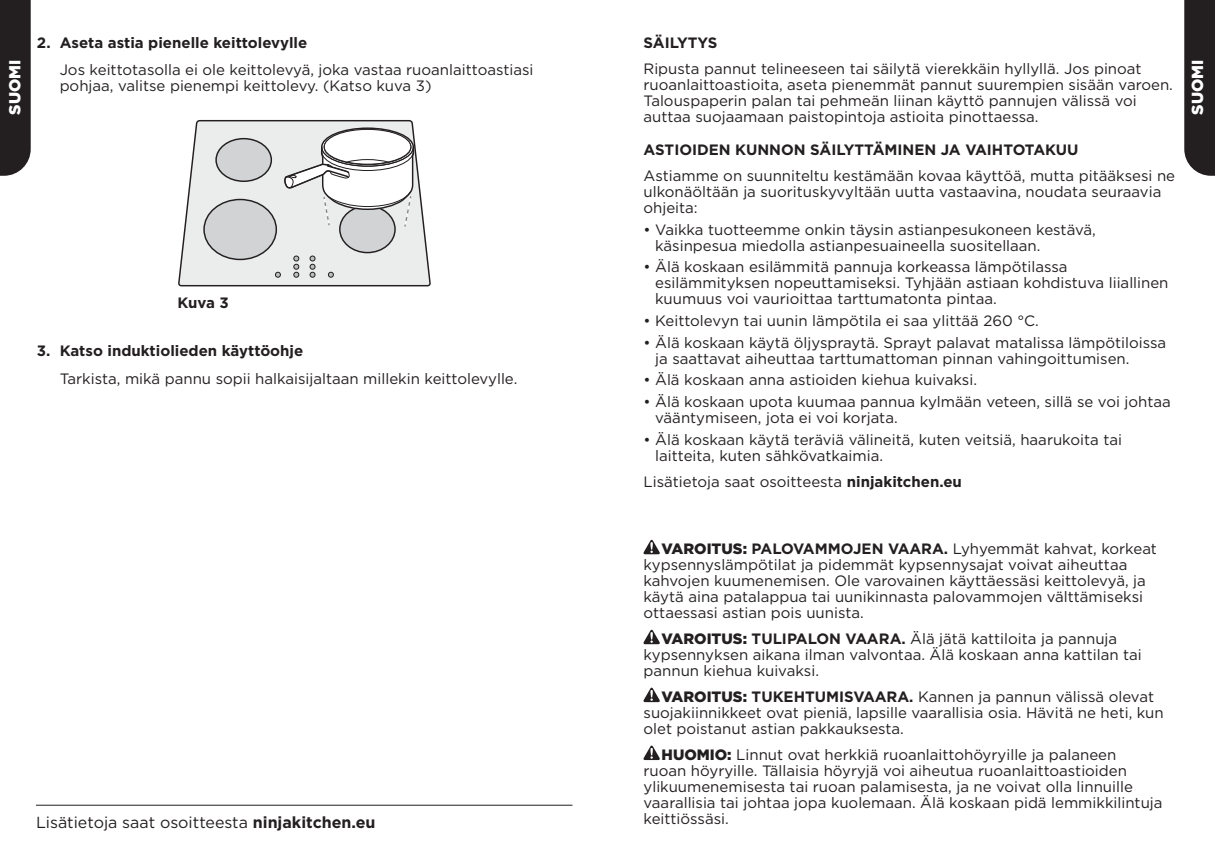
<style>
.page{position:relative;width:1215px;height:864px;background:#fff}
.page>*{position:absolute;margin:0;border:0;box-sizing:border-box;transform-origin:0 0}
.t1{font:16px "Gotham";color:#231f20}
.t2{font:900 16px "Gotham";color:#fff}
.t3{font:15px/16px "Gotham";color:#231f20}
.t4{font:700 15px "Gotham";color:#231f20}
.s1{font-weight:700}
.s2{font-weight:900}
</style>
<div class="page">
<div style="left:1184px;top:0;width:30px;height:176px;background:#231f20"></div>
<div style="left:0;top:0;width:31px;height:176px;background:#231f20"></div>
<svg style="left:178px;top:119px;width:253px;height:168px"></svg>
<svg style="left:179px;top:121px;width:251px;height:165px"></svg>
<hr style="left:36px;top:805px;width:536px;height:1px;background:#231f20">
<svg style="left:643px;top:540px;width:17px;height:14px"></svg>
<svg style="left:643px;top:629px;width:17px;height:15px"></svg>
<svg style="left:643px;top:687px;width:17px;height:15px"></svg>
<svg style="left:643px;top:745px;width:17px;height:15px"></svg>
<p class="t4" style="left:643px;top:34px;width:75px">SÄILYTYS</p>
<p class="t3" style="left:643px;top:61px;width:531px">Ripusta pannut telineeseen tai säilytä vierekkäin hyllyllä. Jos pinoat ruoanlaittoastioita, aseta pienemmät pannut suurempien sisään varoen.<br>Talouspaperin palan tai pehmeän liinan käyttö pannujen välissä voi auttaa suojaamaan paistopintoja astioita pinottaessa.</p>
<p class="t4" style="left:643px;top:141px;width:436px">ASTIOIDEN KUNNON SÄILYTTÄMINEN JA VAIHTOTAKUU</p>
<p class="t3" style="left:643px;top:168px;width:533px">Astiamme on suunniteltu kestämään kovaa käyttöä, mutta pitääksesi ne ulkonäöltään ja suorituskyvyltään uutta vastaavina, noudata seuraavia ohjeita:</p>
<p class="t3" style="left:655px;top:221px;width:442px;text-indent:-12px">• Vaikka tuotteemme onkin täysin astianpesukoneen kestävä, käsinpesua miedolla astianpesuaineella suositellaan.</p>
<p class="t3" style="left:655px;top:259px;width:515px;text-indent:-12px">• Älä koskaan esilämmitä pannuja korkeassa lämpötilassa esilämmityksen nopeuttamiseksi. Tyhjään astiaan kohdistuva liiallinen kuumuus voi vaurioittaa tarttumatonta pintaa.</p>
<p class="t3" style="left:643px;top:313px;width:397px">• Keittolevyn tai uunin lämpötila ei saa ylittää 260 °C.</p>
<p class="t3" style="left:655px;top:334px;width:512px;text-indent:-12px">• Älä koskaan käytä öljyspraytä. Sprayt palavat matalissa lämpötiloissa ja saattavat aiheuttaa tarttumattoman pinnan vahingoittumisen.</p>
<p class="t3" style="left:643px;top:372px;width:335px">• Älä koskaan anna astioiden kiehua kuivaksi.</p>
<p class="t3" style="left:655px;top:394px;width:517px;text-indent:-12px">• Älä koskaan upota kuumaa pannua kylmään veteen, sillä se voi johtaa vääntymiseen, jota ei voi korjata.</p>
<p class="t3" style="left:655px;top:431px;width:468px;text-indent:-12px">• Älä koskaan käytä teräviä välineitä, kuten veitsiä, haarukoita tai laitteita, kuten sähkövatkaimia.</p>
<p class="t3" style="left:643px;top:473px;width:320px">Lisätietoja saat osoitteesta <span class="s1">ninjakitchen.eu</span></p>
<p class="t4" style="left:37px;top:34px;width:272px">2. Aseta astia pienelle keittolevylle</p>
<p class="t3" style="left:60px;top:62px;width:475px">Jos keittotasolla ei ole keittolevyä, joka vastaa ruoanlaittoastiasi pohjaa, valitse pienempi keittolevy. (Katso kuva 3)</p>
<p class="t2" style="left:6px;top:115px;width:56px;rotate:-90deg">SUOMI</p>
<p class="t2" style="left:1188px;top:115px;width:56px;rotate:-90deg">SUOMI</p>
<p class="t4" style="left:177px;top:294px;width:53px">Kuva 3</p>
<p class="t4" style="left:37px;top:342px;width:268px">3. Katso induktiolieden käyttöohje</p>
<p class="t3" style="left:60px;top:371px;width:459px">Tarkista, mikä pannu sopii halkaisijaltaan millekin keittolevylle.</p>
<p class="t1" style="left:36px;top:814px;width:341px">Lisätietoja saat osoitteesta <span class="s1">ninjakitchen.eu</span></p>
<p class="t3" style="left:643px;top:541px;width:515px;text-indent:18px"><span class="s2">VAROITUS:</span> <span class="s1">PALOVAMMOJEN VAARA.</span> Lyhyemmät kahvat, korkeat kypsennyslämpötilat ja pidemmät kypsennysajat voivat aiheuttaa kahvojen kuumenemisen. Ole varovainen käyttäessäsi keittolevyä, ja käytä aina patalappua tai uunikinnasta palovammojen välttämiseksi ottaessasi astian pois uunista.</p>
<p class="t3" style="left:643px;top:631px;width:500px;text-indent:18px"><span class="s2">VAROITUS:</span> <span class="s1">TULIPALON VAARA.</span> Älä jätä kattiloita ja pannuja kypsennyksen aikana ilman valvontaa. Älä koskaan anna kattilan tai pannun kiehua kuivaksi.</p>
<p class="t3" style="left:643px;top:689px;width:521px;text-indent:18px"><span class="s2">VAROITUS:</span> <span class="s1">TUKEHTUMISVAARA.</span> Kannen ja pannun välissä olevat suojakiinnikkeet ovat pieniä, lapsille vaarallisia osia. Hävitä ne heti, kun olet poistanut astian pakkauksesta.</p>
<p class="t3" style="left:643px;top:747px;width:520px;text-indent:18px"><span class="s2">HUOMIO:</span> Linnut ovat herkkiä ruoanlaittohöyryille ja palaneen ruoan höyryille. Tällaisia höyryjä voi aiheutua ruoanlaittoastioiden ylikuumenemisesta tai ruoan palamisesta, ja ne voivat olla linnuille vaarallisia tai johtaa jopa kuolemaan. Älä koskaan pidä lemmikkilintuja keittiössäsi.</p>
</div>
